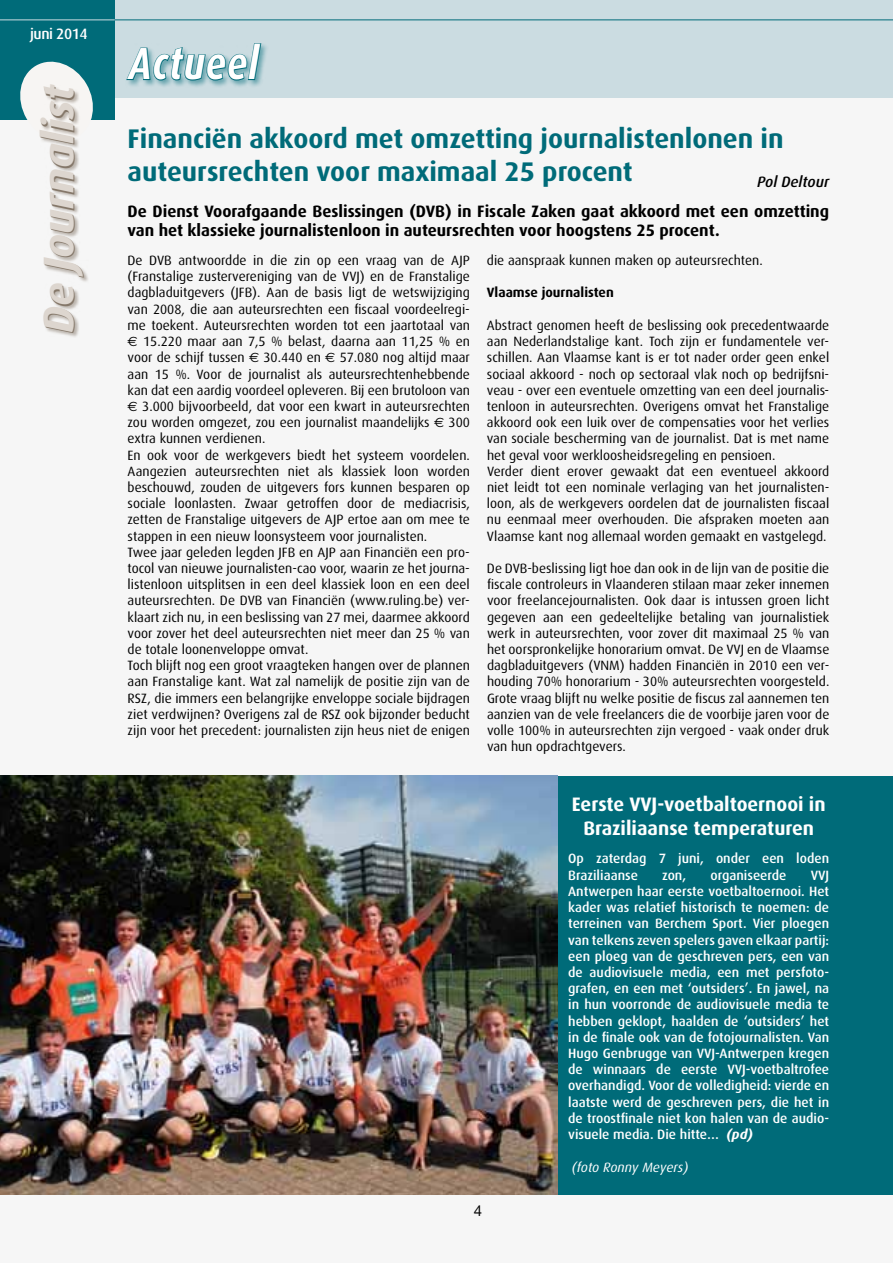
<style>
.page{position:relative;width:893px;height:1263px;background:#f6f6f6}
.page>*{position:absolute;margin:0;border:0;box-sizing:border-box;transform-origin:0 0}
.t1{font:italic 700 45px "Dax";letter-spacing:.025em;color:#fff;scale:.82 1}
.t2{font:italic 700 43.05px "Dax";color:#85786a}
.t3{font:700 27px/32.4px "Dax";color:#006b79}
.t4{font:700 19.5px/23.4px "Dax";color:#fff;text-align:center}
.t5{font:700 16.5px/19.5px "Dax";color:#000}
.t6{font:italic 500 15px "Dax";color:#000}
.t7{font:500 15px "Dax";letter-spacing:-.03em;color:#fff}
.t8{font:15px "Helvetica Neue LT Std";color:#000}
.t9{font:13.5px/16.2px "Dax";color:#000}
.t10{font:500 13.5px/16.2px "Dax";color:#fff}
.t11{font:700 13.5px "Dax";color:#000}
.t12{font:italic 13.5px "Dax";letter-spacing:-.005em;color:#fff}
.s1{font-family:"Euro Sans Std"}
.s2{font-weight:700;font-style:italic}
</style>
<div class="page">
<div style="left:0;top:0;width:893px;height:98px;background:#cbdce1"></div>
<div style="left:0;top:0;width:115px;height:120px;background:#006b79"></div>
<svg style="left:20px;top:61px;width:73px;height:59px"></svg>
<div style="left:40px;top:85px;width:48px;height:252px;background:#85786a;opacity:.5"></div>
<div style="left:126px;top:42px;width:143px;height:46px;background:#006b79;opacity:.5"></div>
<svg style="left:126px;top:42px;width:136px;height:46px"></svg>
<hr style="left:108px;top:20px;width:785px;height:1px;background:#006b79">
<hr style="left:0;top:20px;width:115px;height:1px;background:#cbdce1">
<div style="left:551px;top:776px;width:342px;height:418px;background:#006b79"></div>
<img style="left:0;top:776px;width:558px;height:418px">
<p class="t7" style="left:30px;top:26px;width:59px">juni 2014</p>
<h2 class="t2" style="left:35px;top:334px;width:250px;rotate:-90deg">De Journalist</h2>
<h1 class="t1" style="left:129px;top:38px;width:160px">Actueel</h1>
<h3 class="t3" style="left:128px;top:123px;width:658px">Financiën akkoord met omzetting journalistenlonen in auteursrechten voor maximaal 25 procent</h3>
<p class="t5" style="left:128px;top:201px;width:703px">De Dienst Voorafgaande Beslissingen (DVB) in Fiscale Zaken gaat akkoord met een omzetting van het klassieke journalistenloon in auteursrechten voor hoogstens 25 procent.</p>
<p class="t9" style="left:128px;top:252px;width:344px">De DVB antwoordde in die zin op een vraag van de AJP (Franstalige zustervereniging van de VVJ) en de Franstalige dagbladuitgevers (JFB). Aan de basis ligt de wetswijziging van 2008, die aan auteursrechten een fiscaal voordeelregi&shy;me toekent. Auteursrechten worden tot een jaartotaal van <span class="s1">€</span> 15.220 maar aan 7,5 % belast, daarna aan 11,25 % en voor de schijf tussen <span class="s1">€</span> 30.440 en <span class="s1">€</span> 57.080 nog altijd maar aan 15 %. Voor de journalist als auteursrechtenhebbende kan dat een aardig voordeel opleveren. Bij een brutoloon van <span class="s1">€</span> 3.000 bijvoorbeeld, dat voor een kwart in auteursrechten zou worden omgezet, zou een journalist maandelijks <span class="s1">€</span> 300 extra kunnen verdienen.<br>En ook voor de werkgevers biedt het systeem voordelen.<br>Aangezien auteursrechten niet als klassiek loon worden beschouwd, zouden de uitgevers fors kunnen besparen op sociale loonlasten. Zwaar getroffen door de mediacrisis, zetten de Franstalige uitgevers de AJP ertoe aan om mee te stappen in een nieuw loonsysteem voor journalisten.<br>Twee jaar geleden legden JFB en AJP aan Financiën een pro&shy;tocol van nieuwe journalisten-cao voor, waarin ze het journa&shy;listenloon uitsplitsen in een deel klassiek loon en een deel auteursrechten. De DVB van Financiën (www.ruling.be) ver&shy;klaart zich nu, in een beslissing van 27 mei, daarmee akkoord voor zover het deel auteursrechten niet meer dan 25 % van de totale loonenveloppe omvat.<br>Toch blijft nog een groot vraagteken hangen over de plannen aan Franstalige kant. Wat zal namelijk de positie zijn van de RSZ, die immers een belangrijke enveloppe sociale bijdragen ziet verdwijnen? Overigens zal de RSZ ook bijzonder beducht zijn voor het precedent: journalisten zijn heus niet de enigen</p>
<p class="t9" style="left:487px;top:252px;width:277px">die aanspraak kunnen maken op auteursrechten.</p>
<p class="t6" style="left:757px;top:173px;width:74px">Pol Deltour</p>
<p class="t11" style="left:487px;top:285px;width:128px">Vlaamse journalisten</p>
<p class="t9" style="left:487px;top:317px;width:344px">Abstract genomen heeft de beslissing ook precedentwaarde aan Nederlandstalige kant. Toch zijn er fundamentele ver&shy;schillen. Aan Vlaamse kant is er tot nader order geen enkel sociaal akkoord - noch op sectoraal vlak noch op bedrijfsni&shy;veau - over een eventuele omzetting van een deel journalis&shy;tenloon in auteursrechten. Overigens omvat het Franstalige akkoord ook een luik over de compensaties voor het verlies van sociale bescherming van de journalist. Dat is met name het geval voor werkloosheidsregeling en pensioen.<br>Verder dient erover gewaakt dat een eventueel akkoord niet leidt tot een nominale verlaging van het journalisten&shy;loon, als de werkgevers oordelen dat de journalisten fiscaal nu eenmaal meer overhouden. Die afspraken moeten aan Vlaamse kant nog allemaal worden gemaakt en vastgelegd.</p>
<p class="t9" style="left:487px;top:560px;width:344px;text-align:justify">De DVB-beslissing ligt hoe dan ook in de lijn van de positie die fiscale controleurs in Vlaanderen stilaan maar zeker innemen voor freelancejournalisten. Ook daar is intussen groen licht gegeven aan een gedeeltelijke betaling van journalistiek werk in auteursrechten, voor zover dit maximaal 25 % van het oorspronkelijke honorarium omvat. De VVJ en de Vlaamse dagbladuitgevers (VNM) hadden Financiën in 2010 een ver&shy;houding 70% honorarium - 30% auteursrechten voorgesteld.<br>Grote vraag blijft nu welke positie de fiscus zal aannemen ten aanzien van de vele freelancers die de voorbije jaren voor de volle 100% in auteursrechten zijn vergoed - vaak onder druk van hun opdrachtgevers.</p>
<p class="t8" style="left:474px;top:1202px;width:10px">4</p>
<p class="t8" style="left:476px;top:1202px;width:10px">4</p>
<h3 class="t4" style="left:572px;top:793px;width:255px">Eerste VVJ-voetbaltoernooi in<br>Braziliaanse temperaturen</h3>
<p class="t10" style="left:568px;top:851px;width:262px">Op zaterdag 7 juni, onder een loden<br>Braziliaanse</p>
<p class="t10" style="left:662px;top:867px;width:26px">zon,</p>
<p class="t10" style="left:710px;top:867px;width:78px">organiseerde</p>
<p class="t10" style="left:568px;top:867px;width:262px;text-align:justify;text-indent:242px">VVJ Antwerpen haar eerste voetbaltoernooi. Het kader was relatief historisch te noemen: de terreinen van Berchem Sport. Vier ploegen van telkens zeven spelers gaven elkaar partij: een ploeg van de geschreven pers, een van de audiovisuele media, een met persfoto&shy;grafen, en een met ‘outsiders’. En jawel, na in hun voorronde de audiovisuele media te hebben geklopt, haalden de ‘outsiders’ het in de finale ook van de fotojournalisten. Van Hugo Genbrugge van VVJ-Antwerpen kregen de winnaars de eerste VVJ-voetbaltrofee overhandigd. Voor de volledigheid: vierde en laatste werd de geschreven pers, die het in de troostfinale niet kon halen van de audio&shy;visuele media. Die hitte… <span class="s2">(pd)</span></p>
<p class="t12" style="left:572px;top:1160px;width:118px">(foto Ronny Meyers)</p>
</div>
